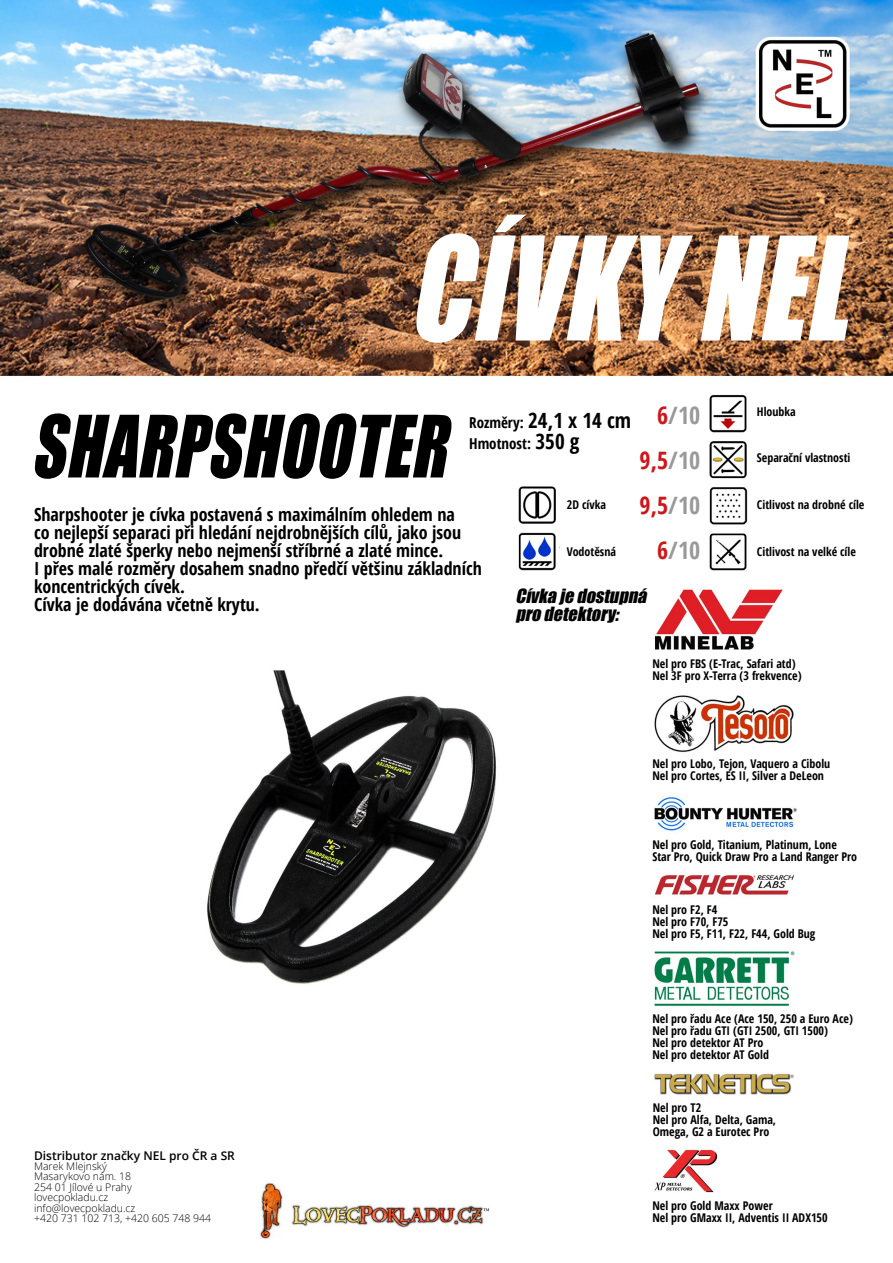
<style>
.page{position:relative;width:893px;height:1263px;background:#fff}
.page>*{position:absolute;margin:0;border:0;box-sizing:border-box;transform-origin:0 0}
.t1{font:italic 132.9px "Impact";color:#fff;scale:.82 1}
.t2{font:italic 79.35px "Impact";color:#000;scale:.82 1}
.t3{font:700 condensed 24px/45px "Open Sans";color:#9a999a;text-align:right}
.t4{font:700 condensed 21px "Open Sans";color:#000}
.t5{font:700 condensed 18px/18px "Open Sans";color:#000}
.t6{font:italic 18px/18px "Impact";color:#000}
.t7{font:700 condensed 15px "Open Sans";color:#000}
.t8{font:700 condensed 12px/12px "Open Sans";color:#000}
.t9{font:600 12px "Open Sans";color:#000}
.t10{font:300 10.5px/10.5px "Open Sans";color:#000}
.s1{color:#cd171a}
.s2{font-size:15px}
.s3{font-size:21px}
</style>
<div class="page">
<img style="left:0;top:0;width:893px;height:1239px">
<h1 class="t1" style="left:408px;top:185px;width:577px">CÍVKYNEL</h1>
<p class="t8" style="left:757px;top:405px;width:40px">Hloubka</p>
<p class="t8" style="left:757px;top:452px;width:95px">Separační vlastnosti</p>
<p class="t8" style="left:757px;top:498px;width:109px">Citlivost na drobné cíle</p>
<p class="t8" style="left:757px;top:545px;width:101px">Citlivost na velké cíle</p>
<h3 class="t3" style="left:640px;top:393px;width:62px"><span class="s1">6</span>/10<br><span class="s1">9,5</span>/10<br><span class="s1">9,5</span>/10<br><span class="s1">6</span>/10</h3>
<h3 class="t6" style="left:515px;top:587px;width:138px">Cívkajedostupná prodetektory:</h3>
<p class="t8" style="left:652px;top:658px;width:151px">Nel pro FBS (E-Trac, Safari atd)<br>Nel 3F pro X-Terra (3 frekvence)</p>
<h3 class="t4" style="left:469px;top:406px;width:164px"><span class="s2">Rozměry:</span> 24,1 x 14 cm</h3>
<p class="t7" style="left:469px;top:433px;width:112px">Hmotnost: <span class="s3">350 g</span></p>
<h2 class="t2" style="left:31px;top:385px;width:533px">SHARPSHOOTER</h2>
<p class="t5" style="left:34px;top:505px;width:449px">Sharpshooter je cívka postavená s maximálním ohledem na<br>co nejlepší separaci při hledání nejdrobnějších cílů, jako jsou drobné zlaté šperky nebo nejmenší stříbrné a zlaté mince.<br>I přes malé rozměry dosahem snadno předčí většinu základních koncentrických cívek.<br>Cívka je dodávána včetně krytu.</p>
<p class="t8" style="left:567px;top:498px;width:41px">2D cívka</p>
<p class="t8" style="left:567px;top:545px;width:51px">Vodotěsná</p>
<p class="t8" style="left:652px;top:758px;width:179px">Nel pro Lobo, Tejon, Vaquero a Cibolu<br>Nel pro Cortes, ES II, Silver a DeLeon</p>
<p class="t8" style="left:652px;top:838px;width:206px">Nel pro Gold, Titanium, Platinum, Lone<br>Star Pro, Quick Draw Pro a Land Ranger Pro</p>
<p class="t8" style="left:652px;top:903px;width:164px">Nel pro F2, F4<br>Nel pro F70, F75<br>Nel pro F5, F11, F22, F44, Gold Bug</p>
<p class="t8" style="left:652px;top:1013px;width:202px">Nel pro řadu Ace (Ace 150, 250 a Euro Ace)<br>Nel pro řadu GTI (GTI 2500, GTI 1500)<br>Nel pro detektor AT Pro<br>Nel pro detektor AT Gold</p>
<p class="t9" style="left:34px;top:1147px;width:202px">Distributor značky NEL pro ČR a SR</p>
<p class="t10" style="left:34px;top:1160px;width:179px">Marek Mlejnský<br>Masarykovo nám. 18<br>254 01 Jílové u Prahy<br>lovecpokladu.cz info@lovecpokladu.cz<br>+420 731 102 713, +420 605 748 944</p>
<p class="t8" style="left:653px;top:1101px;width:125px">Nel pro T2<br>Nel pro Alfa, Delta, Gama,<br>Omega, G2 a Eurotec Pro</p>
<p class="t8" style="left:652px;top:1199px;width:177px">Nel pro Gold Maxx Power<br>Nel pro GMaxx II, Adventis II ADX150</p>
</div>
